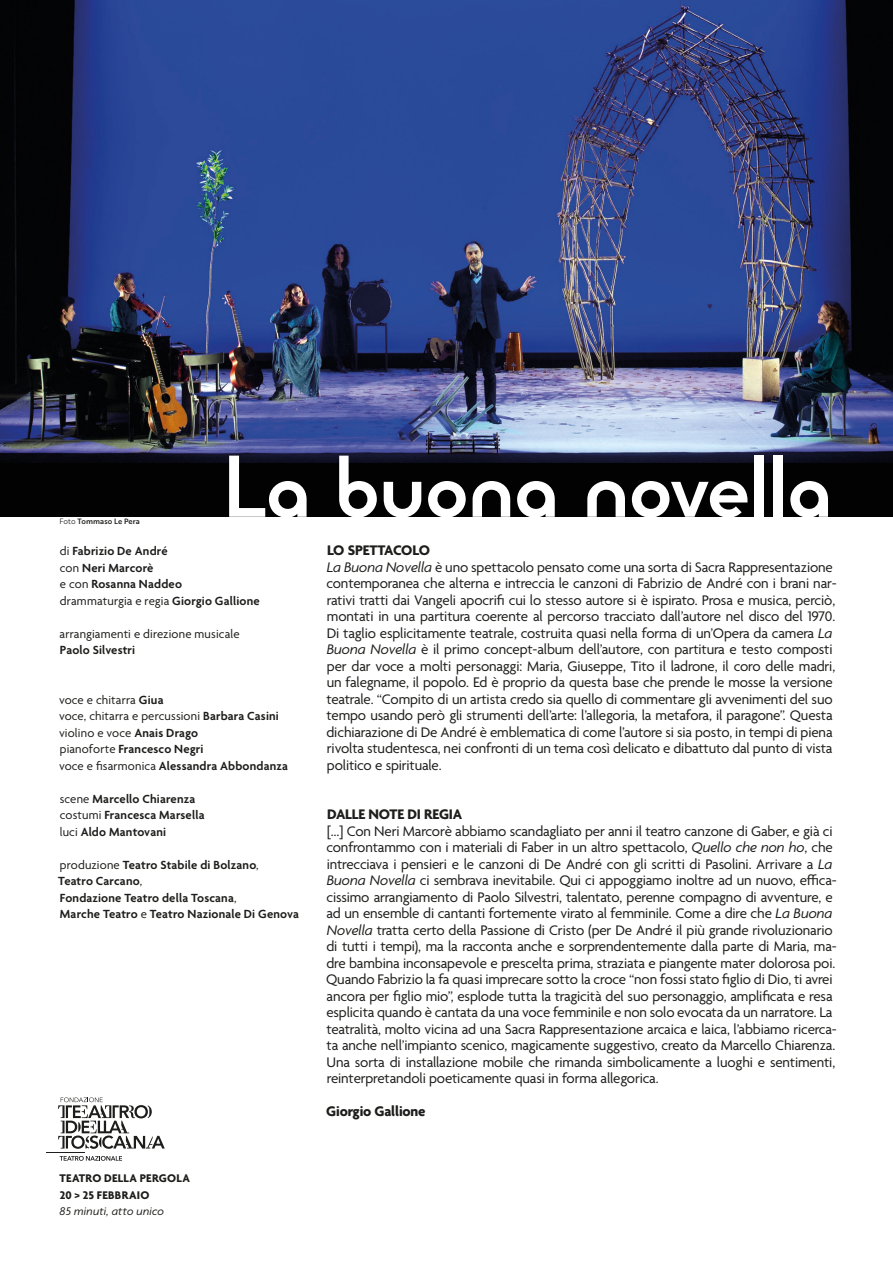
<style>
.page{position:relative;width:893px;height:1263px;background:#fff}
.page>*{position:absolute;margin:0;border:0;box-sizing:border-box;transform-origin:0 0}
.t1{font:84px "Reross Quadratic";letter-spacing:-.025em;color:#fff}
.t2{font:15px/16.5px "Agenda";letter-spacing:-.01em;color:#1d1d1b}
.t3{font:700 15px "Agenda";letter-spacing:-.01em;color:#1d1d1b}
.t4{font:600 12.75px/16.5px "Agenda";letter-spacing:.01em;color:#1d1d1b}
.t5{font:12.75px/16.5px "Agenda";letter-spacing:.01em;color:#1d1d1b}
.t6{font:700 12px/16.5px "Agenda";letter-spacing:.02em;color:#1d1d1b}
.t7{font:italic 12px "Agenda";letter-spacing:.015em;color:#1d1d1b}
.t8{font:7.5px "Brother 1816 Medium";letter-spacing:.01em;color:#1d1d1b}
.s1{font-family:"Brother 1816 Book"}
.s2{font-weight:400}
.s3{font-weight:600}
.s4{font-weight:700}
.s5{font-style:italic}
</style>
<div class="page">
<img style="left:0;top:0;width:893px;height:516px">
<svg style="left:60px;top:1156px;width:62px;height:5px"></svg>
<hr style="left:47px;top:1152px;width:38px;height:1px;background:#1d1d1b">
<svg style="left:58px;top:1097px;width:107px;height:52px"></svg>
<p class="t8" style="left:60px;top:516px;width:82px"><span class="s1">Foto</span> Tommaso Le Pera</p>
<h1 class="t1" style="left:223px;top:432px;width:611px">La buona novella</h1>
<p class="t4" style="left:60px;top:543px;width:201px"><span class="s2">di</span> Fabrizio De André<br><span class="s2">con</span> Neri Marcorè<br><span class="s2">e con</span> Rosanna Naddeo<br><span class="s2">drammaturgia e regia</span> Giorgio Gallione</p>
<p class="t5" style="left:60px;top:626px;width:181px">arrangiamenti e direzione musicale</p>
<p class="t4" style="left:60px;top:642px;width:77px">Paolo Silvestri</p>
<p class="t5" style="left:59px;top:692px;width:230px">voce e chitarra <span class="s3">Giua<br></span>voce, chitarra e percussioni <span class="s3">Barbara Casini </span>violino e voce <span class="s3">Anais Drago<br></span>pianoforte <span class="s3">Francesco Negri<br></span>voce e fisarmonica <span class="s3">Alessandra Abbondanza</span></p>
<p class="t4" style="left:60px;top:791px;width:146px"><span class="s2">scene</span> Marcello Chiarenza <span class="s2">costumi</span> Francesca Marsella <span class="s2">luci</span> Aldo Mantovani</p>
<p class="t4" style="left:58px;top:857px;width:242px"><span class="s2">produzione</span> Teatro Stabile di Bolzano<span class="s2">,<br></span>Teatro Carcano<span class="s2">,<br></span>Fondazione Teatro della Toscana<span class="s2">,<br></span>Marche Teatro <span class="s2">e</span> Teatro Nazionale Di Genova</p>
<p class="t6" style="left:60px;top:1171px;width:132px">TEATRO DELLA PERGOLA<br>20 &gt; 25 FEBBRAIO</p>
<p class="t7" style="left:60px;top:1204px;width:106px">85 minuti, atto unico</p>
<p class="t2" style="left:326px;top:543px;width:512px"><span class="s4">LO SPETTACOLO<br></span><span class="s5">La Buona Novella</span> è uno spettacolo pensato come una sorta di Sacra Rappresentazione contemporanea che alterna e intreccia le canzoni di Fabrizio de André con i brani nar&shy;rativi tratti dai Vangeli apocrifi cui lo stesso autore si è ispirato. Prosa e musica, perciò, montati in una partitura coerente al percorso tracciato dall’autore nel disco del 1970.<br>Di taglio esplicitamente teatrale, costruita quasi nella forma di un’Opera da camera <span class="s5">La Buona Novella</span> è il primo concept-album dell’autore, con partitura e testo composti per dar voce a molti personaggi: Maria, Giuseppe, Tito il ladrone, il coro delle madri, un falegname, il popolo. Ed è proprio da questa base che prende le mosse la versione teatrale. “Compito di un artista credo sia quello di commentare gli avvenimenti del suo tempo usando però gli strumenti dell’arte: l’allegoria, la metafora, il paragone”. Questa dichiarazione di De André è emblematica di come l’autore si sia posto, in tempi di piena rivolta studentesca, nei confronti di un tema così delicato e dibattuto dal punto di vista politico e spirituale.</p>
<p class="t3" style="left:327px;top:806px;width:137px">DALLE NOTE DI REGIA</p>
<p class="t2" style="left:326px;top:823px;width:512px">[…] Con Neri Marcorè abbiamo scandagliato per anni il teatro canzone di Gaber, e già ci confrontammo con i materiali di Faber in un altro spettacolo, <span class="s5">Quello che non ho</span>, che intrecciava i pensieri e le canzoni di De André con gli scritti di Pasolini. Arrivare a <span class="s5">La Buona Novella</span> ci sembrava inevitabile. Qui ci appoggiamo inoltre ad un nuovo, effica&shy;cissimo arrangiamento di Paolo Silvestri, talentato, perenne compagno di avventure, e ad un ensemble di cantanti fortemente virato al femminile. Come a dire che <span class="s5">La Buona Novella</span> tratta certo della Passione di Cristo (per De André il più grande rivoluzionario di tutti i tempi), ma la racconta anche e sorprendentemente dalla parte di Maria, ma&shy;dre bambina inconsapevole e prescelta prima, straziata e piangente mater dolorosa poi.<br>Quando Fabrizio la fa quasi imprecare sotto la croce “non fossi stato figlio di Dio, ti avrei ancora per figlio mio”, esplode tutta la tragicità del suo personaggio, amplificata e resa esplicita quando è cantata da una voce femminile e non solo evocata da un narratore. La teatralità, molto vicina ad una Sacra Rappresentazione arcaica e laica, l’abbiamo ricerca&shy;ta anche nell’impianto scenico, magicamente suggestivo, creato da Marcello Chiarenza.<br>Una sorta di installazione mobile che rimanda simbolicamente a luoghi e sentimenti, reinterpretandoli poeticamente quasi in forma allegorica.</p>
<p class="t3" style="left:326px;top:1103px;width:101px">Giorgio Gallione</p>
</div>
